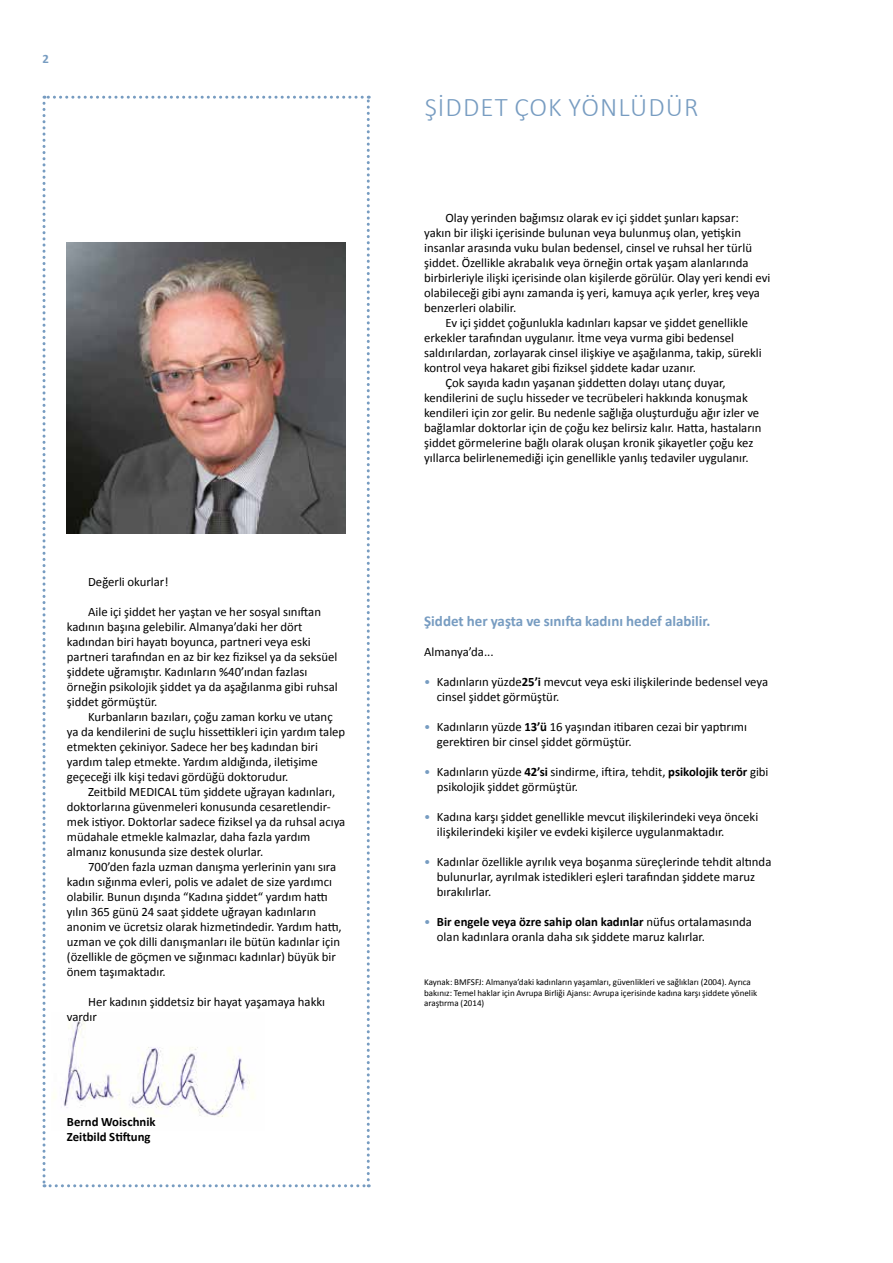
<style>
.page{position:relative;width:893px;height:1263px;background:#fff}
.page>*{position:absolute;margin:0;border:0;box-sizing:border-box;transform-origin:0 0}
.t1{font:300 27px "Calibri";letter-spacing:.04em;color:#779cc1}
.t2{font:700 15px "Calibri";color:#779cc1}
.t3{font:12.75px/15px "Calibri";color:#000}
.t4{font:700 12.75px/15px "Calibri";color:#000}
.t5{font:700 12.75px "Calibri";color:#779cc1}
.t6{font:9px/10.8px "Calibri";color:#000}
.s1{color:#779cc1}
.s2{font-weight:700}
</style>
<div class="page">
<svg style="left:43px;top:96px;width:327px;height:1091px"></svg>
<img style="left:67px;top:242px;width:278px;height:291px">
<p class="t5" style="left:43px;top:50px;width:8px">2</p>
<p class="t3" style="left:88px;top:574px;width:82px">Değerli okurlar!</p>
<p class="t3" style="left:67px;top:604px;width:272px;text-indent:21px">Aile içi şiddet her yaştan ve her sosyal sınıftan kadının başına gelebilir. Almanya’daki her dört kadından biri hayatı boyunca, partneri veya eski partneri tarafından en az bir kez fiziksel ya da seksüel şiddete uğramıştır. Kadınların %40’ından fazlası örneğin psikolojik şiddet ya da aşağılanma gibi ruhsal şiddet görmüştür.</p>
<p class="t3" style="left:67px;top:709px;width:280px;text-indent:21px">Kurbanların bazıları, çoğu zaman korku ve utanç ya da kendilerini de suçlu hissettikleri için yardım talep etmekten çekiniyor. Sadece her beş kadından biri yardım talep etmekte. Yardım aldığında, iletişime geçeceği ilk kişi tedavi gördüğü doktorudur.</p>
<p class="t3" style="left:67px;top:784px;width:280px;text-indent:21px">Zeitbild MEDICAL tüm şiddete uğrayan kadınları, doktorlarına güvenmeleri konusunda cesaretlendir&shy;mek istiyor. Doktorlar sadece fiziksel ya da ruhsal acıya müdahale etmekle kalmazlar, daha fazla yardım almanız konusunda size destek olurlar.</p>
<p class="t3" style="left:67px;top:859px;width:276px;text-indent:21px">700’den fazla uzman danışma yerlerinin yanı sıra kadın sığınma evleri, polis ve adalet de size yardımcı olabilir. Bunun dışında “Kadına şiddet“ yardım hattı yılın 365 günü 24 saat şiddete uğrayan kadınların anonim ve ücretsiz olarak hizmetindedir. Yardım hattı, uzman ve çok dilli danışmanları ile bütün kadınlar için (özellikle de göçmen ve sığınmacı kadınlar) büyük bir önem taşımaktadır.</p>
<p class="t3" style="left:67px;top:994px;width:260px;text-indent:21px">Her kadının şiddetsiz bir hayat yaşamaya hakkı vardır</p>
<p class="t4" style="left:67px;top:1114px;width:90px">Bernd Woischnik<br>Zeitbild Stiftung</p>
<h1 class="t1" style="left:425px;top:90px;width:275px">ŞIDDET ÇOK YÖNLÜDÜR</h1>
<p class="t3" style="left:445px;top:210px;width:295px">Olay yerinden bağımsız olarak ev içi şiddet şunları kapsar:</p>
<p class="t3" style="left:424px;top:225px;width:318px">yakın bir ilişki içerisinde bulunan veya bulunmuş olan, yetişkin</p>
<p class="t3" style="left:424px;top:240px;width:329px">insanlar arasında vuku bulan bedensel, cinsel ve ruhsal her türlü</p>
<p class="t3" style="left:424px;top:255px;width:326px">şiddet. Özellikle akrabalık veya örneğin ortak yaşam alanlarında</p>
<p class="t3" style="left:424px;top:270px;width:348px">birbirleriyle ilişki içerisinde olan kişilerde görülür. Olay yeri kendi evi</p>
<p class="t3" style="left:424px;top:285px;width:337px">olabileceği gibi aynı zamanda iş yeri, kamuya açık yerler, kreş veya</p>
<p class="t3" style="left:424px;top:300px;width:94px">benzerleri olabilir.</p>
<p class="t3" style="left:445px;top:315px;width:304px">Ev içi şiddet çoğunlukla kadınları kapsar ve şiddet genellikle</p>
<p class="t3" style="left:424px;top:330px;width:312px">erkekler tarafından uygulanır. İtme veya vurma gibi bedensel</p>
<p class="t3" style="left:424px;top:345px;width:339px">saldırılardan, zorlayarak cinsel ilişkiye ve aşağılanma, takip, sürekli</p>
<p class="t3" style="left:424px;top:360px;width:273px">kontrol veya hakaret gibi fiziksel şiddete kadar uzanır.</p>
<p class="t3" style="left:445px;top:375px;width:282px">Çok sayıda kadın yaşanan şiddetten dolayı utanç duyar,</p>
<p class="t3" style="left:424px;top:390px;width:325px">kendilerini de suçlu hisseder ve tecrübeleri hakkında konuşmak</p>
<p class="t3" style="left:424px;top:405px;width:337px">kendileri için zor gelir. Bu nedenle sağlığa oluşturduğu ağır izler ve</p>
<p class="t3" style="left:424px;top:420px;width:339px">bağlamlar doktorlar için de çoğu kez belirsiz kalır. Hatta, hastaların</p>
<p class="t3" style="left:424px;top:435px;width:331px">şiddet görmelerine bağlı olarak oluşan kronik şikayetler çoğu kez</p>
<p class="t3" style="left:424px;top:450px;width:326px">yıllarca belirlenemediği için genellikle yanlış tedaviler uygulanır.</p>
<p class="t2" style="left:424px;top:611px;width:288px">Şiddet her yaşta ve sınıfta kadını hedef alabilir.</p>
<p class="t3" style="left:424px;top:644px;width:71px">Almanya’da...</p>
<p class="t3" style="left:437px;top:674px;width:333px;text-indent:-13px"><span class="s1">•</span> Kadınların yüzde<span class="s2">25’i</span> mevcut veya eski ilişkilerinde bedensel veya cinsel şiddet görmüştür.</p>
<p class="t3" style="left:437px;top:719px;width:312px;text-indent:-13px"><span class="s1">•</span> Kadınların yüzde <span class="s2">13’ü</span> 16 yaşından itibaren cezai bir yaptırımı gerektiren bir cinsel şiddet görmüştür.</p>
<p class="t3" style="left:437px;top:764px;width:333px;text-indent:-13px"><span class="s1">•</span> Kadınların yüzde <span class="s2">42’si</span> sindirme, iftira, tehdit, <span class="s2">psikolojik terör</span> gibi psikolojik şiddet görmüştür.</p>
<p class="t3" style="left:437px;top:809px;width:323px;text-indent:-13px"><span class="s1">•</span> Kadına karşı şiddet genellikle mevcut ilişkilerindeki veya önceki ilişkilerindeki kişiler ve evdeki kişilerce uygulanmaktadır.</p>
<p class="t3" style="left:437px;top:854px;width:336px;text-indent:-13px"><span class="s1">•</span> Kadınlar özellikle ayrılık veya boşanma süreçlerinde tehdit altında bulunurlar, ayrılmak istedikleri eşleri tarafından şiddete maruz bırakılırlar.</p>
<p class="t3" style="left:437px;top:914px;width:317px;text-indent:-13px"><span class="s1">•</span> <span class="s2">Bir engele veya özre sahip olan kadınlar</span> nüfus ortalamasında olan kadınlara oranla daha sık şiddete maruz kalırlar.</p>
<p class="t6" style="left:424px;top:976px;width:334px">Kaynak: BMFSFJ: Almanya’daki kadınların yaşamları, güvenlikleri ve sağlıkları (2004). Ayrıca bakınız: Temel haklar için Avrupa Birliği Ajansı: Avrupa içerisinde kadına karşı şiddete yönelik araştırma (2014)</p>
</div>
